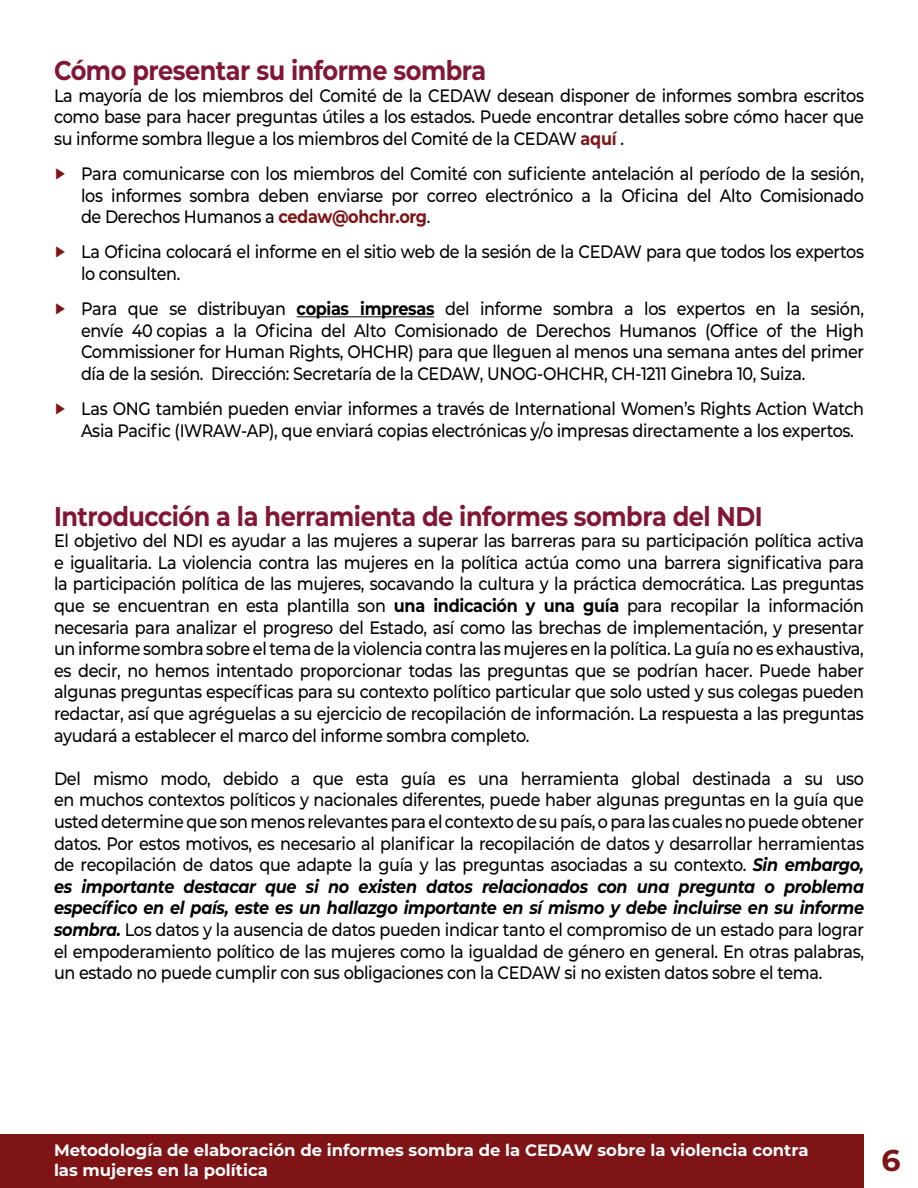
<style>
.page{position:relative;width:918px;height:1188px;background:#fff}
.page>*{position:absolute;margin:0;border:0;box-sizing:border-box;transform-origin:0 0}
.t1{font:700 30px "Montserrat";color:#7e1416}
.Body_Text{font:700 27px "Montserrat";letter-spacing:-.02em;color:#811635;scale:.89 1}
.Heading{font:700 27px "Montserrat";letter-spacing:-.02em;color:#811635;scale:.89 1}
.Body_Text-2{font:500 18px/21.6px "Montserrat";letter-spacing:-.02em;color:#000;text-align:justify;scale:.89 1}
.t2{font:700 16.5px/19.8px "Montserrat";color:#fff}
.s1{font-weight:700;color:#7e1416}
.s2{color:#7e1416}
.s3{font-weight:700}
.s4{font-weight:700;font-style:italic}
</style>
<div class="page">
<div style="left:0;top:1134px;width:864px;height:54px;background:#7e1416"></div>
<hr style="left:297px;top:316px;width:137px;height:1px;background:#000">
<p class="Heading" style="left:54px;top:51px;width:487px">Cómo presentar su informe sombra</p>
<p class="Body_Text-2" style="left:54px;top:84px;width:912px">La mayoría de los miembros del Comité de la CEDAW desean disponer de informes sombra escritos como base para hacer preguntas útiles a los estados. Puede encontrar detalles sobre cómo hacer que su informe sombra llegue a los miembros del Comité de la CEDAW <span class="s1">aquí</span> .</p>
<p class="Body_Text-2" style="left:81px;top:162px;width:881px;text-indent:-27px"><span class="s2">▶</span> Para comunicarse con los miembros del Comité con suficiente antelación al período de la sesión, los informes sombra deben enviarse por correo electrónico a la Oficina del Alto Comisionado de Derechos Humanos a <span class="s1">cedaw@ohchr.org</span>.</p>
<p class="Body_Text-2" style="left:81px;top:240px;width:881px;text-indent:-27px"><span class="s2">▶</span> La Oficina colocará el informe en el sitio web de la sesión de la CEDAW para que todos los expertos lo consulten.</p>
<p class="Body_Text-2" style="left:81px;top:297px;width:881px;text-indent:-27px"><span class="s2">▶</span> Para que se distribuyan <span class="s3">copias impresas</span> del informe sombra a los expertos en la sesión, envíe 40 copias a la Oficina del Alto Comisionado de Derechos Humanos (Office of the High Commissioner for Human Rights, OHCHR) para que lleguen al menos una semana antes del primer día de la sesión. Dirección: Secretaría de la CEDAW, UNOG-OHCHR, CH-1211 Ginebra 10, Suiza.</p>
<p class="Body_Text-2" style="left:81px;top:397px;width:881px;text-indent:-27px"><span class="s2">▶</span> Las ONG también pueden enviar informes a través de International Women’s Rights Action Watch<br>Asia Pacific (IWRAW-AP), que enviará copias electrónicas y/o impresas directamente a los expertos.</p>
<p class="Body_Text" style="left:54px;top:497px;width:798px">Introducción a la herramienta de informes sombra del NDI</p>
<p class="Body_Text-2" style="left:54px;top:529px;width:912px">El objetivo del NDI es ayudar a las mujeres a superar las barreras para su participación política activa e igualitaria. La violencia contra las mujeres en la política actúa como una barrera significativa para la participación política de las mujeres, socavando la cultura y la práctica democrática. Las preguntas que se encuentran en esta plantilla son <span class="s3">una indicación y una guía</span> para recopilar la información necesaria para analizar el progreso del Estado, así como las brechas de implementación, y presentar un informe sombra sobre el tema de la violencia contra las mujeres en la política. La guía no es exhaustiva, es decir, no hemos intentado proporcionar todas las preguntas que se podrían hacer. Puede haber algunas preguntas específicas para su contexto político particular que solo usted y sus colegas pueden redactar, así que agréguelas a su ejercicio de recopilación de información. La respuesta a las preguntas ayudará a establecer el marco del informe sombra completo.</p>
<p class="Body_Text-2" style="left:54px;top:767px;width:912px">Del mismo modo, debido a que esta guía es una herramienta global destinada a su uso en muchos contextos políticos y nacionales diferentes, puede haber algunas preguntas en la guía que usted determine que son menos relevantes para el contexto de su país, o para las cuales no puede obtener datos. Por estos motivos, es necesario al planificar la recopilación de datos y desarrollar herramientas de recopilación de datos que adapte la guía y las preguntas asociadas a su contexto. <span class="s4">Sin embargo, es importante destacar que si no existen datos relacionados con una pregunta o problema específico en el país, este es un hallazgo importante en sí mismo y debe incluirse en su informe sombra.</span> Los datos y la ausencia de datos pueden indicar tanto el compromiso de un estado para lograr el empoderamiento político de las mujeres como la igualdad de género en general. En otras palabras, un estado no puede cumplir con sus obligaciones con la CEDAW si no existen datos sobre el tema.</p>
<p class="t2" style="left:54px;top:1139px;width:756px">Metodología de elaboración de informes sombra de la CEDAW sobre la violencia contra las mujeres en la política</p>
<h1 class="t1" style="left:881px;top:1139px;width:21px">6</h1>
</div>
